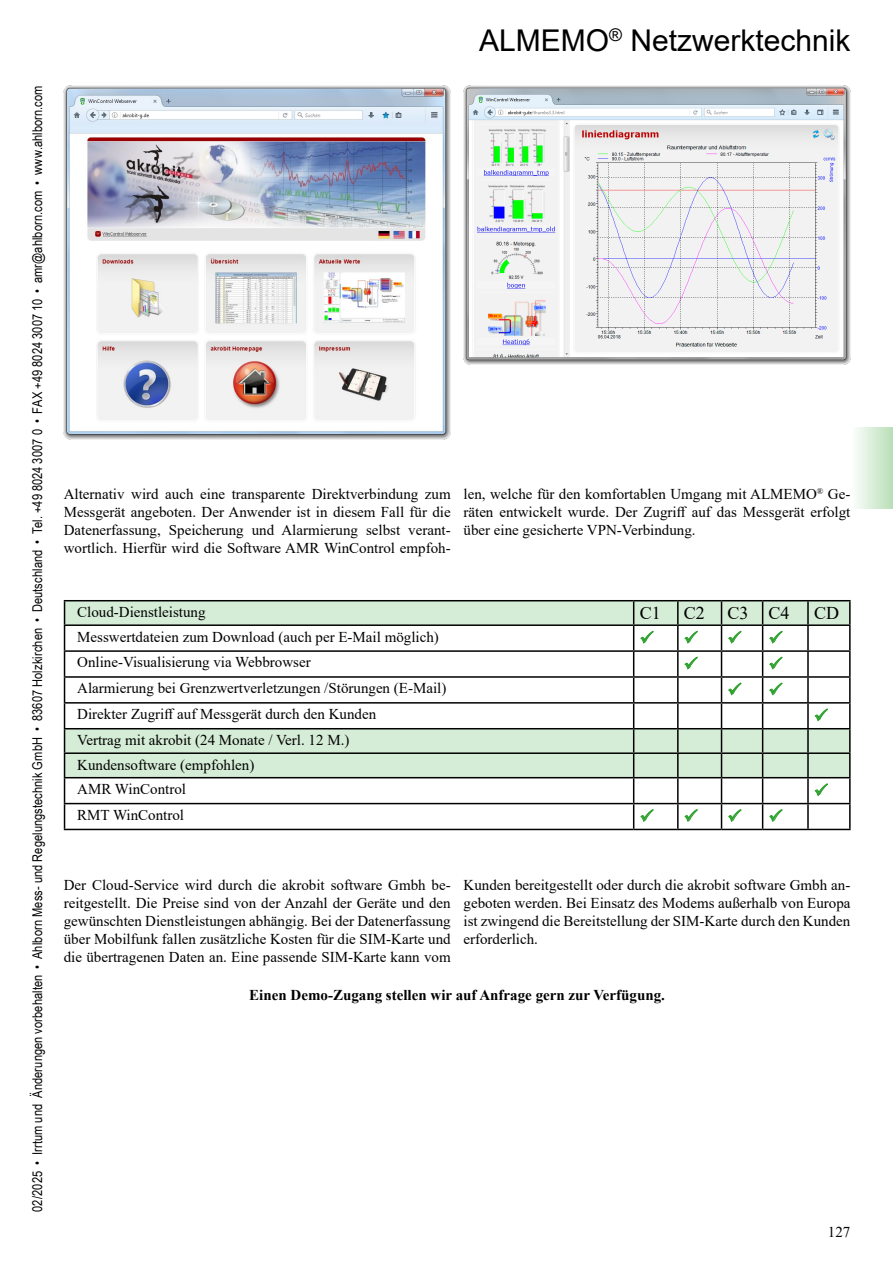
<style>
.page{position:relative;width:893px;height:1263px;background:#fff}
.page>*{position:absolute;margin:0;border:0;box-sizing:border-box;transform-origin:0 0}
.t1{font:30px "Arial";color:#000}
.t2{font:18px "Times New Roman";color:#000}
.t3{font:15px/18px "Times New Roman";color:#000;text-align:justify}
.t4{font:700 15px "Times New Roman";color:#000}
.t5{font:13.5px "Arial Narrow";letter-spacing:.005em;color:#000}
</style>
<div class="page">
<div style="left:850px;top:428px;width:43px;height:81px;background:linear-gradient(to right,#fff,#b8dfb8)"></div>
<div style="left:64px;top:600px;width:786px;height:25px;background:#d5ecd6"></div>
<div style="left:64px;top:729px;width:786px;height:48px;background:#d5ecd6"></div>
<img style="left:64px;top:85px;width:387px;height:354px">
<img style="left:463px;top:85px;width:388px;height:279px">
<hr style="left:64px;top:600px;width:570px;height:1px;background:#000">
<hr style="left:634px;top:600px;width:44px;height:1px;background:#000">
<hr style="left:678px;top:600px;width:43px;height:1px;background:#000">
<hr style="left:677px;top:601px;width:2px;height:23px;background:#000">
<hr style="left:721px;top:600px;width:42px;height:1px;background:#000">
<hr style="left:763px;top:600px;width:45px;height:1px;background:#000">
<hr style="left:808px;top:600px;width:43px;height:1px;background:#000">
<hr style="left:807px;top:601px;width:2px;height:23px;background:#000">
<hr style="left:849px;top:601px;width:2px;height:23px;background:#000">
<hr style="left:64px;top:624px;width:570px;height:2px;background:#000">
<hr style="left:634px;top:624px;width:44px;height:2px;background:#000">
<hr style="left:678px;top:624px;width:43px;height:2px;background:#000">
<hr style="left:677px;top:626px;width:2px;height:24px;background:#000">
<hr style="left:721px;top:624px;width:42px;height:2px;background:#000">
<hr style="left:763px;top:624px;width:45px;height:2px;background:#000">
<hr style="left:808px;top:624px;width:43px;height:2px;background:#000">
<hr style="left:807px;top:626px;width:2px;height:24px;background:#000">
<hr style="left:849px;top:626px;width:2px;height:24px;background:#000">
<hr style="left:64px;top:650px;width:570px;height:2px;background:#000">
<hr style="left:634px;top:650px;width:44px;height:2px;background:#000">
<hr style="left:678px;top:650px;width:43px;height:2px;background:#000">
<hr style="left:677px;top:652px;width:2px;height:24px;background:#000">
<hr style="left:721px;top:650px;width:42px;height:2px;background:#000">
<hr style="left:763px;top:650px;width:45px;height:2px;background:#000">
<hr style="left:808px;top:650px;width:43px;height:2px;background:#000">
<hr style="left:807px;top:652px;width:2px;height:24px;background:#000">
<hr style="left:849px;top:652px;width:2px;height:24px;background:#000">
<hr style="left:64px;top:676px;width:570px;height:2px;background:#000">
<hr style="left:634px;top:676px;width:44px;height:2px;background:#000">
<hr style="left:678px;top:676px;width:43px;height:2px;background:#000">
<hr style="left:677px;top:678px;width:2px;height:24px;background:#000">
<hr style="left:721px;top:676px;width:42px;height:2px;background:#000">
<hr style="left:763px;top:676px;width:45px;height:2px;background:#000">
<hr style="left:808px;top:676px;width:43px;height:2px;background:#000">
<hr style="left:807px;top:678px;width:2px;height:24px;background:#000">
<hr style="left:849px;top:678px;width:2px;height:24px;background:#000">
<hr style="left:64px;top:702px;width:570px;height:2px;background:#000">
<hr style="left:634px;top:702px;width:44px;height:2px;background:#000">
<hr style="left:678px;top:702px;width:43px;height:2px;background:#000">
<hr style="left:677px;top:704px;width:2px;height:24px;background:#000">
<hr style="left:721px;top:702px;width:42px;height:2px;background:#000">
<hr style="left:763px;top:702px;width:45px;height:2px;background:#000">
<hr style="left:808px;top:702px;width:43px;height:2px;background:#000">
<hr style="left:807px;top:704px;width:2px;height:24px;background:#000">
<hr style="left:849px;top:704px;width:2px;height:24px;background:#000">
<hr style="left:64px;top:728px;width:570px;height:1px;background:#000">
<hr style="left:634px;top:728px;width:44px;height:1px;background:#000">
<hr style="left:678px;top:728px;width:43px;height:1px;background:#000">
<hr style="left:677px;top:729px;width:2px;height:23px;background:#000">
<hr style="left:721px;top:728px;width:42px;height:1px;background:#000">
<hr style="left:763px;top:728px;width:45px;height:1px;background:#000">
<hr style="left:808px;top:728px;width:43px;height:1px;background:#000">
<hr style="left:807px;top:729px;width:2px;height:23px;background:#000">
<hr style="left:849px;top:729px;width:2px;height:23px;background:#000">
<hr style="left:64px;top:752px;width:570px;height:2px;background:#000">
<hr style="left:634px;top:752px;width:44px;height:2px;background:#000">
<hr style="left:678px;top:752px;width:43px;height:2px;background:#000">
<hr style="left:677px;top:754px;width:2px;height:23px;background:#000">
<hr style="left:721px;top:752px;width:42px;height:2px;background:#000">
<hr style="left:763px;top:752px;width:45px;height:2px;background:#000">
<hr style="left:808px;top:752px;width:43px;height:2px;background:#000">
<hr style="left:807px;top:754px;width:2px;height:23px;background:#000">
<hr style="left:849px;top:754px;width:2px;height:23px;background:#000">
<hr style="left:64px;top:777px;width:570px;height:1px;background:#000">
<hr style="left:634px;top:777px;width:44px;height:1px;background:#000">
<hr style="left:678px;top:777px;width:43px;height:1px;background:#000">
<hr style="left:677px;top:778px;width:2px;height:25px;background:#000">
<hr style="left:721px;top:777px;width:42px;height:1px;background:#000">
<hr style="left:763px;top:777px;width:45px;height:1px;background:#000">
<hr style="left:808px;top:777px;width:43px;height:1px;background:#000">
<hr style="left:807px;top:778px;width:2px;height:25px;background:#000">
<hr style="left:849px;top:778px;width:2px;height:25px;background:#000">
<hr style="left:64px;top:803px;width:570px;height:1px;background:#000">
<svg style="left:64px;top:601px;width:1px;height:228px"></svg>
<hr style="left:634px;top:803px;width:44px;height:1px;background:#000">
<svg style="left:633px;top:601px;width:1px;height:228px"></svg>
<hr style="left:678px;top:803px;width:43px;height:1px;background:#000">
<hr style="left:677px;top:804px;width:2px;height:25px;background:#000">
<hr style="left:721px;top:803px;width:42px;height:1px;background:#000">
<svg style="left:721px;top:601px;width:1px;height:228px"></svg>
<hr style="left:763px;top:803px;width:45px;height:1px;background:#000">
<hr style="left:808px;top:803px;width:43px;height:1px;background:#000">
<hr style="left:807px;top:804px;width:2px;height:25px;background:#000">
<hr style="left:849px;top:804px;width:2px;height:25px;background:#000">
<hr style="left:64px;top:829px;width:570px;height:1px;background:#000">
<hr style="left:634px;top:829px;width:44px;height:1px;background:#000">
<hr style="left:678px;top:829px;width:43px;height:1px;background:#000">
<hr style="left:721px;top:829px;width:42px;height:1px;background:#000">
<hr style="left:763px;top:829px;width:45px;height:1px;background:#000">
<hr style="left:808px;top:829px;width:43px;height:1px;background:#000">
<svg style="left:677px;top:631px;width:2px;height:12px"></svg>
<svg style="left:677px;top:809px;width:2px;height:12px"></svg>
<svg style="left:729px;top:601px;width:53px;height:228px"></svg>
<p class="t5" style="left:28px;top:1212px;width:1128px;rotate:-90deg">02/2025 • Irrtum und Änderungen vorbehalten • Ahlborn Mess- und Regelungstechnik GmbH • 83607 Holzkirchen • Deutschland • Tel. +49 8024 3007 0 • FAX +49 8024 3007 10 • amr@ahlborn.com • www.ahlborn.com</p>
<h1 class="t1" style="left:479px;top:19px;width:373px">ALMEMO<sup>®</sup> Netzwerktechnik</h1>
<p class="t3" style="left:64px;top:485px;width:388px">Alternativ wird auch eine transparente Direktverbindung zum Messgerät angeboten. Der Anwender ist in diesem Fall für die Datenerfassung, Speicherung und Alarmierung selbst verant&shy;wortlich. Hierfür wird die Software AMR WinControl empfoh-</p>
<p class="t3" style="left:463px;top:485px;width:388px">len, welche für den komfortablen Umgang mit ALMEMO<sup>®</sup> Ge&shy;räten entwickelt wurde. Der Zugriff auf das Messgerät erfolgt über eine gesicherte VPN-Verbindung.</p>
<p class="t3" style="left:77px;top:603px;width:130px">Cloud-Dienstleistung</p>
<p class="t2" style="left:640px;top:600px;width:23px">C1</p>
<p class="t2" style="left:684px;top:600px;width:23px">C2</p>
<p class="t2" style="left:727px;top:600px;width:64px">C3 C4</p>
<p class="t2" style="left:814px;top:600px;width:27px">CD</p>
<p class="t3" style="left:77px;top:627px;width:363px">Messwertdateien zum Download (auch per E-Mail möglich)</p>
<p class="t3" style="left:77px;top:653px;width:235px">Online-Visualisierung via Webbrowser</p>
<p class="t3" style="left:77px;top:679px;width:371px">Alarmierung bei Grenzwertverletzungen /Störungen (E-Mail)</p>
<p class="t3" style="left:77px;top:705px;width:300px">Direkter Zugriff auf Messgerät durch den Kunden</p>
<p class="t3" style="left:77px;top:727px;width:274px;line-height:24.5px;text-align:left">Vertrag mit akrobit (24 Monate / Verl. 12 M.)<br>Kundensoftware (empfohlen)<br>AMR WinControl</p>
<p class="t3" style="left:77px;top:805px;width:108px">RMT WinControl</p>
<p class="t3" style="left:64px;top:876px;width:388px">Der Cloud-Service wird durch die akrobit software Gmbh be&shy;reitgestellt. Die Preise sind von der Anzahl der Geräte und den gewünschten Dienstleistungen abhängig. Bei der Datenerfassung über Mobilfunk fallen zusätzliche Kosten für die SIM-Karte und die übertragenen Daten an. Eine passende SIM-Karte kann vom</p>
<p class="t3" style="left:463px;top:876px;width:388px">Kunden bereitgestellt oder durch die akrobit software Gmbh an&shy;geboten werden. Bei Einsatz des Modems außerhalb von Europa ist zwingend die Bereitstellung der SIM-Karte durch den Kunden erforderlich.</p>
<p class="t4" style="left:249px;top:984px;width:417px">Einen Demo-Zugang stellen wir auf Anfrage gern zur Verfügung.</p>
<p class="t3" style="left:828px;top:1222px;width:24px">127</p>
</div>
